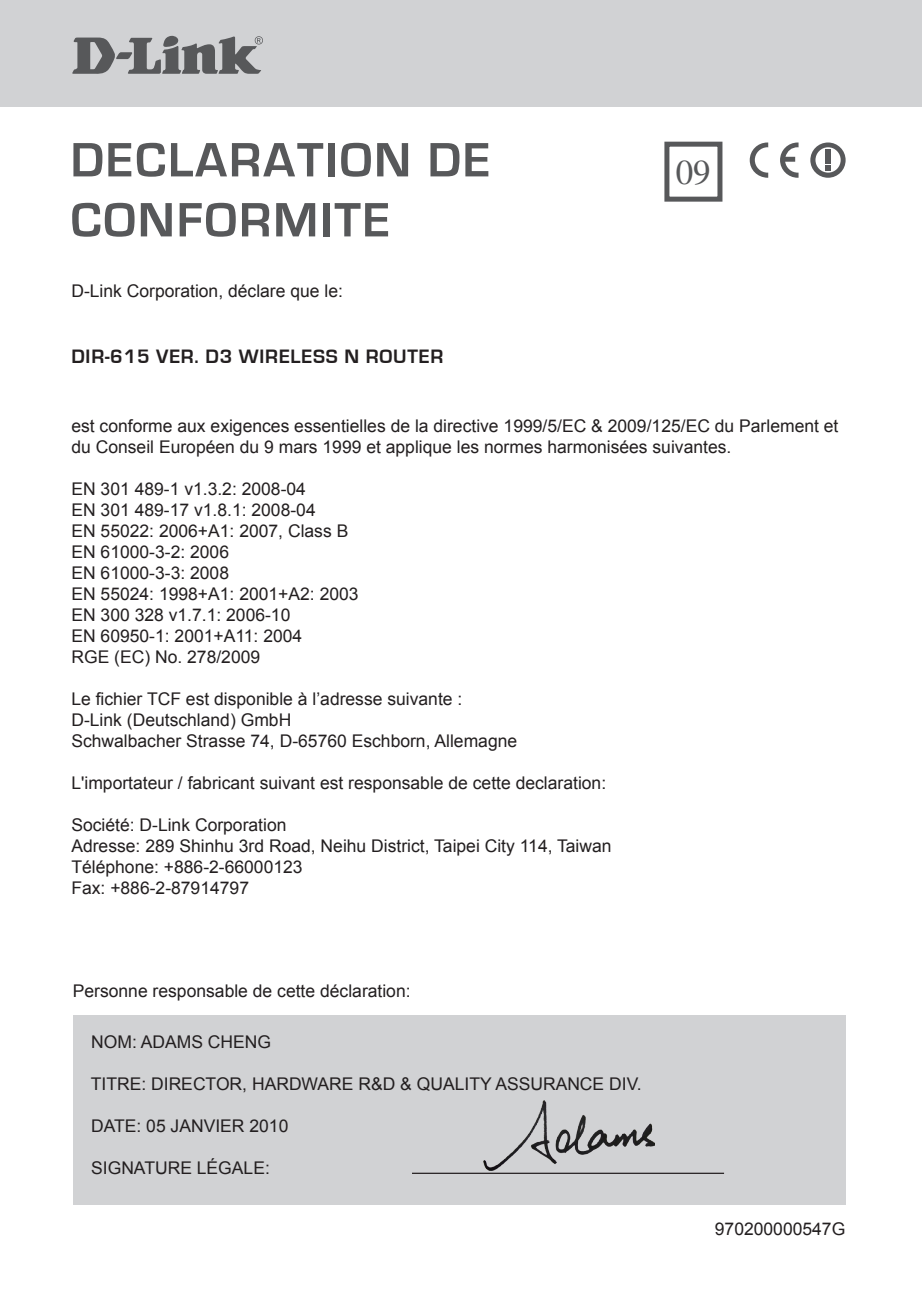
<style>
.page{position:relative;width:922px;height:1297px;background:#fff}
.page>*{position:absolute;margin:0;border:0;box-sizing:border-box;transform-origin:0 0}
.t1{font:700 50px "Eurostile";letter-spacing:.04em;color:#57585a}
.t2{font:35px "Times";color:#57585a}
.t3{font:700 20px "Eurostile";letter-spacing:.04em;color:#231f20}
.t4{font:17.5px/21px "Arial";color:#231f20}
</style>
<div class="page">
<div style="left:1px;top:0;width:920px;height:107px;background:#d1d2d4"></div>
<div style="left:664px;top:142px;width:58px;height:60px;border:5px solid #57585a"></div>
<div style="left:74px;top:1015px;width:771px;height:189px;background:#d1d2d4"></div>
<hr style="left:412px;top:1173px;width:311px;height:1px;background:#231f20">
<img style="left:483px;top:1101px;width:171px;height:70px">
<svg style="left:72px;top:36px;width:191px;height:38px"></svg>
<svg style="left:749px;top:143px;width:19px;height:35px"></svg>
<svg style="left:780px;top:143px;width:18px;height:35px"></svg>
<svg style="left:810px;top:143px;width:35px;height:35px"></svg>
<h1 class="t1" style="left:70px;top:133px;width:421px">DECLARATION DE</h1>
<h1 class="t1" style="left:70px;top:193px;width:321px">CONFORMITE</h1>
<p class="t4" style="left:71px;top:280px;width:273px">D-Link Corporation, déclare que le:</p>
<p class="t3" style="left:71px;top:345px;width:373px">DIR-615 VER. D3 WIRELESS N ROUTER</p>
<h2 class="t2" style="left:675px;top:152px;width:36px">09</h2>
<p class="t4" style="left:71px;top:415px;width:768px">est conforme aux exigences essentielles de la directive 1999/5/EC &amp; 2009/125/EC du Parlement et du Conseil Européen du 9 mars 1999 et applique les normes harmonisées suivantes.</p>
<p class="t4" style="left:71px;top:478px;width:289px">EN 301 489-1 v1.3.2: 2008-04<br>EN 301 489-17 v1.8.1: 2008-04<br>EN 55022: 2006+A1: 2007, Class B<br>EN 61000-3-2: 2006<br>EN 61000-3-3: 2008<br>EN 55024: 1998+A1: 2001+A2: 2003<br>EN 300 328 v1.7.1: 2006-10<br>EN 60950-1: 2001+A11: 2004<br>RGE (EC) No. 278/2009</p>
<p class="t4" style="left:71px;top:688px;width:447px">Le fichier TCF est disponible à l’adresse suivante :<br>D-Link (Deutschland) GmbH<br>Schwalbacher Strasse 74, D-65760 Eschborn, Allemagne</p>
<p class="t4" style="left:71px;top:772px;width:536px">L'importateur / fabricant suivant est responsable de cette declaration:</p>
<p class="t4" style="left:71px;top:814px;width:541px">Société: D-Link Corporation<br>Adresse: 289 Shinhu 3rd Road, Neihu District, Taipei City 114, Taiwan Téléphone: +886-2-66000123<br>Fax: +886-2-87914797</p>
<p class="t4" style="left:73px;top:981px;width:339px">Personne responsable de cette déclaration:</p>
<p class="t4" style="left:91px;top:1031px;width:181px">NOM: ADAMS CHENG</p>
<p class="t4" style="left:91px;top:1073px;width:552px">TITRE: DIRECTOR, HARDWARE R&amp;D &amp; QUALITY ASSURANCE DIV.</p>
<p class="t4" style="left:91px;top:1115px;width:199px">DATE: 05 JANVIER 2010</p>
<p class="t4" style="left:91px;top:1157px;width:180px">SIGNATURE LÉGALE:</p>
<p class="t4" style="left:714px;top:1219px;width:132px">970200000547G</p>
</div>
